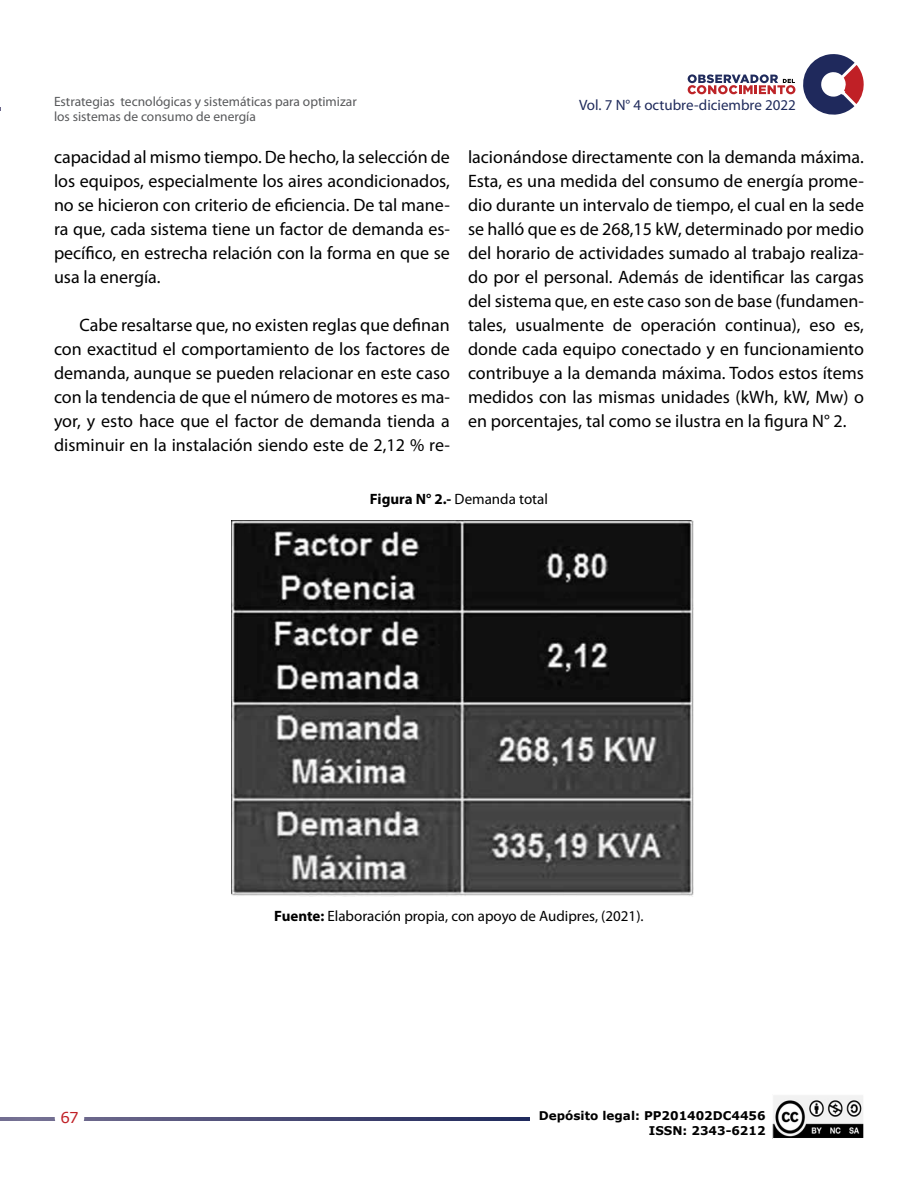
<style>
.page{position:relative;width:918px;height:1188px;background:#fff}
.page>*{position:absolute;margin:0;border:0;box-sizing:border-box;transform-origin:0 0}
.t1{font:18px/24px "Myriad Pro";color:#000;text-align:justify}
.t2{font:15px "Myriad Pro";color:#000}
.t3{font:15px "Myriad Pro";color:#202b5c}
.t4{font:15px "Verdana";color:#c02026}
.t5{font:13.5px/15px "Myriad Pro";color:#58595b}
.t6{font:700 12px/14.4px "Verdana";color:#000;text-align:right}
.s1{font-weight:700}
</style>
<div class="page">
<svg style="left:0;top:1117px;width:529px;height:3px"></svg>
<img style="left:774px;top:1096px;width:88px;height:41px">
<div style="left:772px;top:1094px;width:92px;height:45px;border:1px solid #fff"></div>
<div style="left:55px;top:1103px;width:29px;height:29px;background:#fff;border-radius:50%"></div>
<svg style="left:688px;top:74px;width:107px;height:20px"></svg>
<svg style="left:803px;top:54px;width:61px;height:61px"></svg>
<img style="left:232px;top:521px;width:462px;height:375px">
<p class="t5" style="left:54px;top:94px;width:304px">Estrategias tecnológicas y sistemáticas para optimizar los sistemas de consumo de energía</p>
<p class="t1" style="left:54px;top:145px;width:398px">capacidad al mismo tiempo. De hecho, la selección de los equipos, especialmente los aires acondicionados, no se hicieron con criterio de eficiencia. De tal mane&shy;ra que, cada sistema tiene un factor de demanda es&shy;pecífico, en estrecha relación con la forma en que se usa la energía.</p>
<p class="t1" style="left:54px;top:313px;width:398px;text-indent:26px">Cabe resaltarse que, no existen reglas que definan con exactitud el comportamiento de los factores de demanda, aunque se pueden relacionar en este caso con la tendencia de que el número de motores es ma&shy;yor, y esto hace que el factor de demanda tienda a disminuir en la instalación siendo este de 2,12 % re-</p>
<p class="t3" style="left:579px;top:95px;width:218px">Vol. 7 N° 4 octubre-diciembre 2022</p>
<p class="t1" style="left:468px;top:145px;width:398px">lacionándose directamente con la demanda máxima.<br>Esta, es una medida del consumo de energía prome&shy;dio durante un intervalo de tiempo, el cual en la sede se halló que es de 268,15 kW, determinado por medio del horario de actividades sumado al trabajo realiza&shy;do por el personal. Además de identificar las cargas del sistema que, en este caso son de base (fundamen&shy;tales, usualmente de operación continua), eso es, donde cada equipo conectado y en funcionamiento contribuye a la demanda máxima. Todos estos ítems medidos con las mismas unidades (kWh, kW, Mw) o en porcentajes, tal como se ilustra en la figura N° 2.</p>
<p class="t2" style="left:370px;top:490px;width:180px"><span class="s1">Figura N° 2.-</span> Demanda total</p>
<p class="t4" style="left:60px;top:1107px;width:20px">67</p>
<p class="t2" style="left:274px;top:907px;width:371px"><span class="s1">Fuente:</span> Elaboración propia, con apoyo de Audipres, (2021).</p>
<p class="t6" style="left:539px;top:1108px;width:228px">Depósito legal: PP201402DC4456<br>ISSN: 2343-6212</p>
</div>
